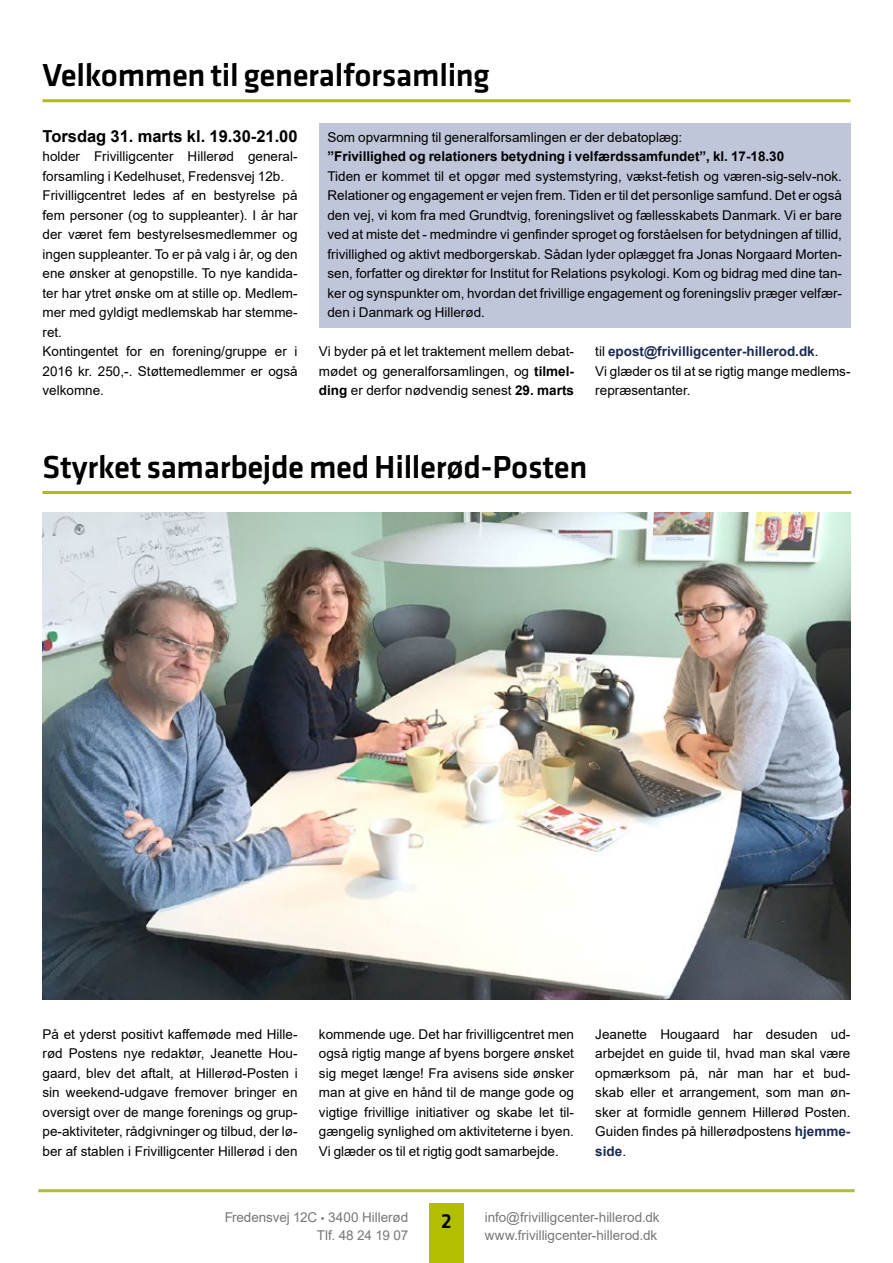
<style>
.page{position:relative;width:893px;height:1263px;background:#fff}
.page>*{position:absolute;margin:0;border:0;box-sizing:border-box;transform-origin:0 0}
.Overskrift_1{font:500 33px "Klavika";letter-spacing:-.01em;color:#000}
.Sidetal{font:500 21px "Klavika";color:#000}
.Brød{font:700 16.5px "Arial";color:#000}
.Brød-2{font:13.5px/19.5px "Arial";color:#000;text-align:justify}
.t1{font:13.5px/18px "Arial";letter-spacing:-.005em;color:#3b3b3a;text-align:right}
.Brød-3{font:700 13.5px "Arial";color:#000}
.Brød-4{font:700 13.5px "Arial";color:#1c2b53}
.s1{font-weight:700}
.s2{font-weight:400;color:#000}
.s3{font-weight:700;color:#1c2b53}
.s4{font-family:"Myriad Pro"}
</style>
<div class="page">
<hr style="left:38px;top:1189px;width:817px;height:3px;background:#b1bd37">
<div style="left:429px;top:1203px;width:34px;height:60px;background:#b2be00"></div>
<hr style="left:43px;top:99px;width:807px;height:3px;background:#b2be00">
<div style="left:319px;top:123px;width:531px;height:204px;background:#c0c6da"></div>
<hr style="left:43px;top:491px;width:808px;height:3px;background:#b2be00">
<img style="left:43px;top:512px;width:807px;height:488px">
<p class="Overskrift_1" style="left:43px;top:58px;width:449px">Velkommen til generalforsamling</p>
<p class="Brød" style="left:43px;top:124px;width:257px">Torsdag 31. marts kl. 19.30-21.00</p>
<p class="Brød-2" style="left:43px;top:147px;width:257px">holder Frivilligcenter Hillerød general&shy;forsamling i Kedelhuset, Fredensvej 12b.</p>
<p class="Brød-2" style="left:43px;top:186px;width:257px">Frivilligcentret ledes af en bestyrelse på fem personer (og to suppleanter). I år har der været fem bestyrelsesmedlemmer og ingen suppleanter. To er på valg i år, og den ene ønsker at genopstille. To nye kandida&shy;ter har ytret ønske om at stille op. Medlem&shy;mer med gyldigt medlemskab har stemme&shy;ret.</p>
<p class="Brød-2" style="left:43px;top:342px;width:257px">Kontingentet for en forening/gruppe er i 2016 kr. 250,-. Støttemedlemmer er også velkomne.</p>
<p class="Brød-2" style="left:327px;top:127px;width:356px">Som opvarmning til generalforsamlingen er der debatoplæg:</p>
<p class="Brød-3" style="left:327px;top:147px;width:458px">”Frivillighed og relationers betydning i velfærdssamfundet”, kl. 17-18.30</p>
<p class="Brød-2" style="left:327px;top:166px;width:516px">Tiden er kommet til et opgør med systemstyring, vækst-fetish og væren-sig-selv-nok.<br>Relationer og engagement er vejen frem. Tiden er til det personlige samfund. Det er også den vej, vi kom fra med Grundtvig, foreningslivet og fællesskabets Danmark. Vi er bare ved at miste det - medmindre vi genfinder sproget og forståelsen for betydningen af tillid, frivillighed og aktivt medborgerskab. Sådan lyder oplægget fra Jonas Norgaard Morten&shy;sen, forfatter og direktør for Institut for Relations psykologi. Kom og bidrag med dine tan&shy;ker og synspunkter om, hvordan det frivillige engagement og foreningsliv præger velfær&shy;den i Danmark og Hillerød.</p>
<p class="Brød-2" style="left:319px;top:342px;width:257px">Vi byder på et let traktement mellem debat&shy;mødet og generalforsamlingen, og <span class="s1">tilmel&shy;ding</span> er derfor nødvendig senest <span class="s1">29. marts</span></p>
<p class="Brød-4" style="left:595px;top:342px;width:225px"><span class="s2">til</span> epost@frivilligcenter-hillerod.dk<span class="s2">.</span></p>
<p class="Brød-2" style="left:595px;top:361px;width:257px">Vi glæder os til at se rigtig mange medlems&shy;repræsentanter.</p>
<p class="Overskrift_1" style="left:43px;top:449px;width:546px">Styrket samarbejde med Hillerød-Posten</p>
<p class="Brød-2" style="left:43px;top:1024px;width:257px">På et yderst positivt kaffemøde med Hille&shy;rød Postens nye redaktør, Jeanette Hou&shy;gaard, blev det aftalt, at Hillerød-Posten i sin weekend-udgave fremover bringer en oversigt over de mange forenings og grup&shy;pe-aktiviteter, rådgivninger og tilbud, der lø&shy;ber af stablen i Frivilligcenter Hillerød i den</p>
<p class="Brød-2" style="left:319px;top:1024px;width:257px">kommende uge. Det har frivilligcentret men også rigtig mange af byens borgere ønsket sig meget længe! Fra avisens side ønsker man at give en hånd til de mange gode og vigtige frivillige initiativer og skabe let til&shy;gængelig synlighed om aktiviteterne i byen.<br>Vi glæder os til et rigtig godt samarbejde.</p>
<p class="Brød-2" style="left:595px;top:1024px;width:257px">Jeanette Hougaard har desuden ud&shy;arbejdet en guide til, hvad man skal være opmærksom på, når man har et bud&shy;skab eller et arrangement, som man øn&shy;sker at formidle gennem Hillerød Posten.<br>Guiden findes på hillerødpostens <span class="s3">hjemme&shy;side</span>.</p>
<p class="t1" style="left:224px;top:1208px;width:185px">Fredensvej 12C <span class="s4">•</span> 3400 Hillerød<br>Tlf. 48 24 19 07</p>
<p class="Sidetal" style="left:441px;top:1209px;width:12px">2</p>
<p class="t1" style="left:485px;top:1208px;width:176px;text-align:left">info@frivilligcenter-hillerod.dk www.frivilligcenter-hillerod.dk</p>
</div>
